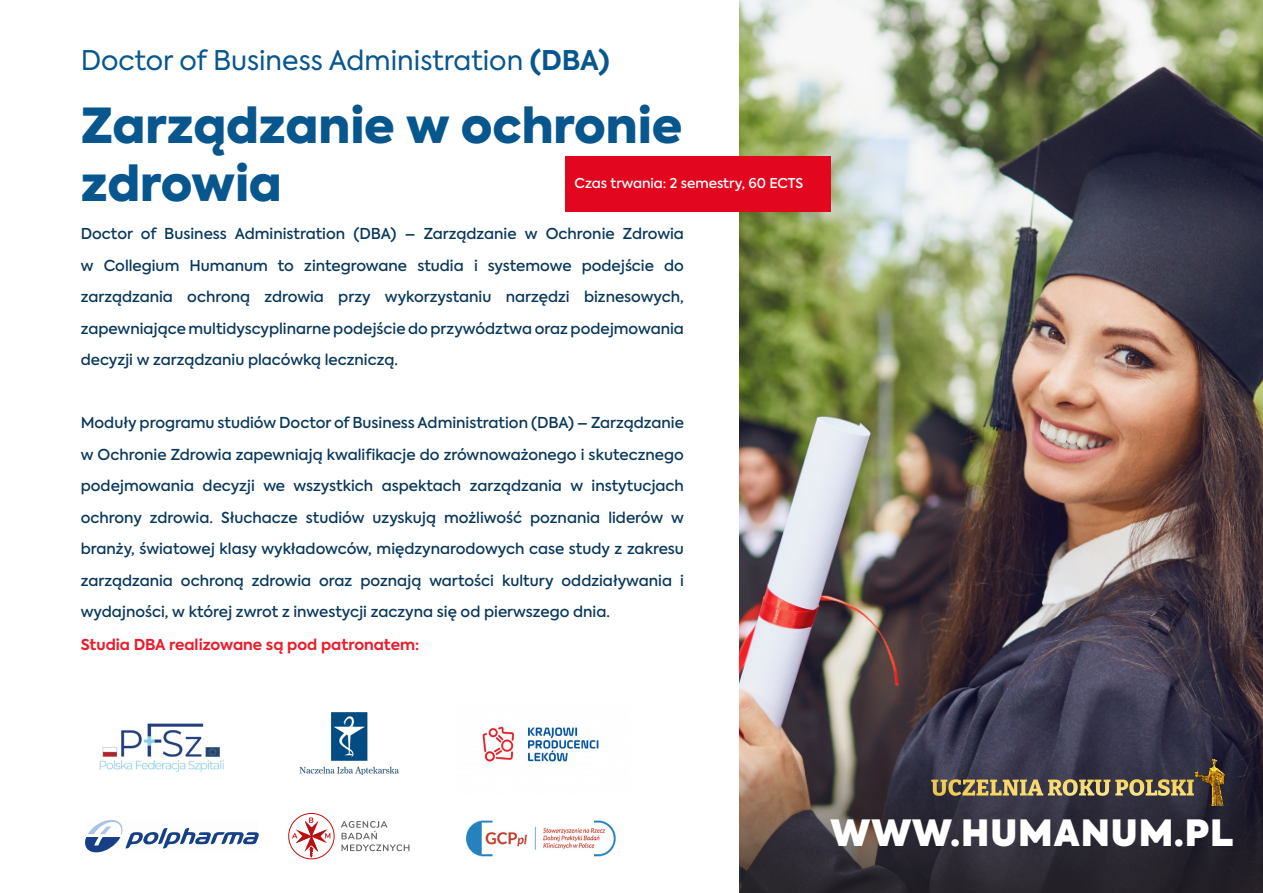
<style>
.page{position:relative;width:1263px;height:893px;background:#fff}
.page>*{position:absolute;margin:0;border:0;box-sizing:border-box;transform-origin:0 0}
.t1{font:900 48px/57.6px "Axiforma";color:#07568e}
.t2{font:800 36px "Axiforma";letter-spacing:.025em;color:#fff}
.t3{font:27px "Axiforma";color:#07568e}
.t4{font:500 15px/31.5px "Axiforma";color:#09385c;text-align:justify}
.t5{font:700 15px "Axiforma";color:#eb1c2b}
.t6{font:500 13.5px "Axiforma";color:#fff}
.s1{font-weight:700}
</style>
<div class="page">
<img style="left:740px;top:0;width:523px;height:697px">
<div style="left:566px;top:156px;width:265px;height:56px;background:#e2071e"></div>
<img style="left:300px;top:712px;width:98px;height:63px">
<img style="left:99px;top:723px;width:125px;height:49px">
<img style="left:466px;top:820px;width:150px;height:37px">
<img style="left:482px;top:726px;width:117px;height:36px">
<svg style="left:85px;top:820px;width:174px;height:32px"></svg>
<svg style="left:341px;top:821px;width:68px;height:30px"></svg>
<div style="left:288px;top:813px;width:46px;height:46px;border:1px solid #c90d0d;border-radius:50%"></div>
<svg style="left:292px;top:817px;width:38px;height:40px"></svg>
<svg style="left:740px;top:697px;width:523px;height:196px;background:#413a43"></svg>
<svg style="left:948px;top:779px;width:222px;height:17px;background:#98885b"></svg>
<img style="left:1195px;top:759px;width:29px;height:47px">
<h3 class="t3" style="left:81px;top:43px;width:530px">Doctor of Business Administration <span class="s1">(DBA)</span></h3>
<h1 class="t1" style="left:81px;top:98px;width:603px">Zarządzanie w ochronie zdrowia</h1>
<p class="t6" style="left:575px;top:174px;width:230px">Czas trwania: 2 semestry, 60 ECTS</p>
<p class="t4" style="left:81px;top:218px;width:605px">Doctor of Business Administration (DBA) – Zarządzanie w Ochronie Zdrowia w Collegium Humanum to zintegrowane studia i systemowe podejście do zarządzania ochroną zdrowia przy wykorzystaniu narzędzi biznesowych, zapewniające multidyscyplinarne podejście do przywództwa oraz podejmowania decyzji w zarządzaniu placówką leczniczą.</p>
<p class="t4" style="left:81px;top:407px;width:605px">Moduły programu studiów Doctor of Business Administration (DBA) – Zarządzanie w Ochronie Zdrowia zapewniają kwalifikacje do zrównoważonego i skutecznego podejmowania decyzji we wszystkich aspektach zarządzania w instytucjach ochrony zdrowia. Słuchacze studiów uzyskują możliwość poznania liderów w branży, światowej klasy wykładowców, międzynarodowych case study z zakresu zarządzania ochroną zdrowia oraz poznają wartości kultury oddziaływania i wydajności, w której zwrot z inwestycji zaczyna się od pierwszego dnia.</p>
<p class="t5" style="left:81px;top:634px;width:340px">Studia DBA realizowane są pod patronatem:</p>
<h2 class="t2" style="left:831px;top:807px;width:404px">WWW.HUMANUM.PL</h2>
</div>
